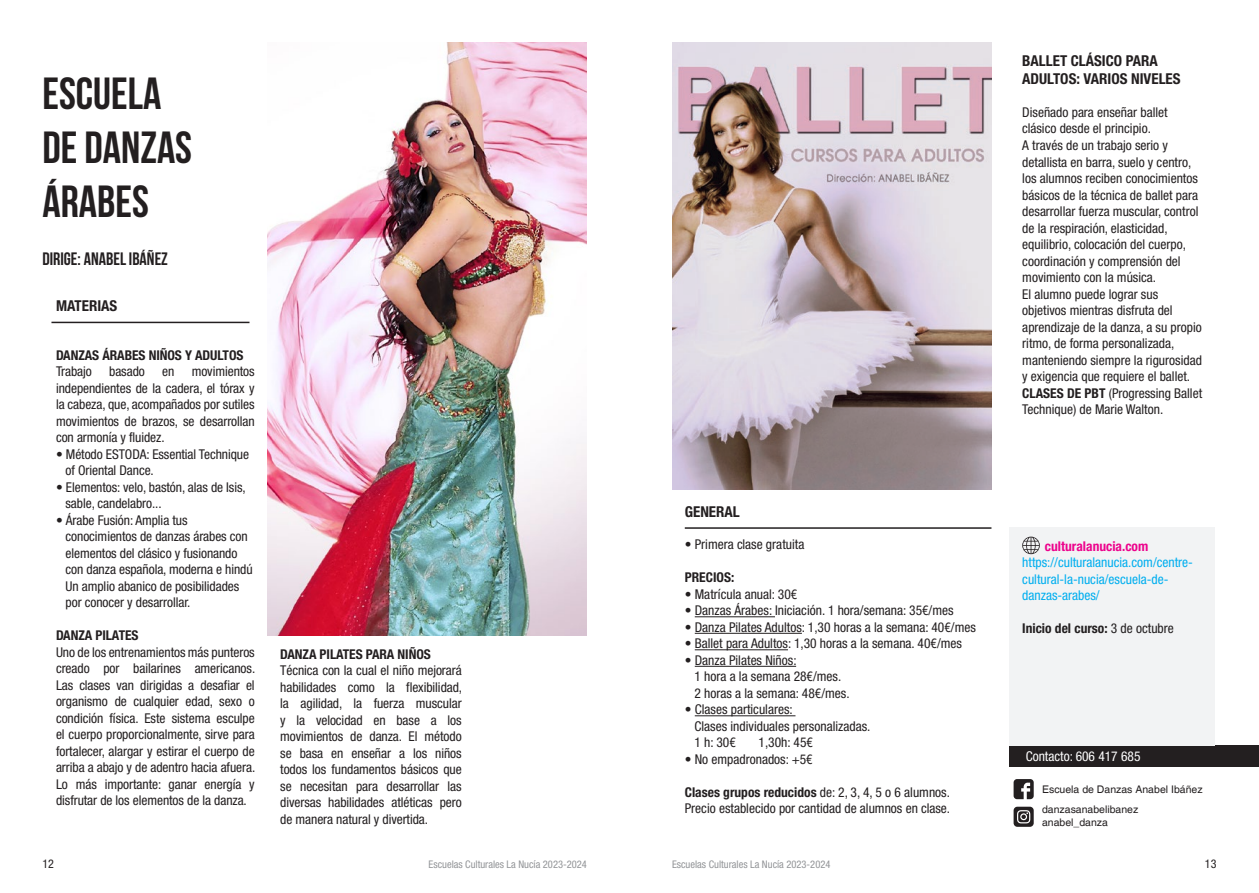
<style>
.page{position:relative;width:1259px;height:893px;background:#fff}
.page>*{position:absolute;margin:0;border:0;box-sizing:border-box;transform-origin:0 0}
.t1{font:700 45px/54px "Bebas Neue";color:#231f20}
.t2{font:700 18px "Bebas Neue";color:#231f20}
.t3{font:700 condensed 15px/18px "Helvetica Neue LT Std";color:#231f20}
.t4{font:condensed 13.5px/16.5px "Helvetica Neue";color:#231f20}
.t5{font:700 condensed 13.5px "Helvetica Neue";letter-spacing:-.005em;color:#231f20}
.t6{font:condensed 13.5px/16.5px "Helvetica Neue";color:#00aeef}
.t7{font:condensed 13.5px "Helvetica Neue";color:#fff}
.t8{font:700 condensed 13.5px "Helvetica Neue";color:#ed028c}
.t9{font:condensed 12px "Helvetica Neue";color:#231f20}
.t10{font:condensed 10.5px "Helvetica Neue";color:#939598}
.t11{font:10.5px "Helvetica";color:#231f20}
.s1{font-weight:400}
.s2{color:#fff}
.s3{font-weight:700}
</style>
<div class="page">
<img style="left:267px;top:43px;width:320px;height:593px">
<hr style="left:51px;top:322px;width:198px;height:1px;background:#231f20">
<img style="left:672px;top:43px;width:319px;height:446px">
<div style="left:1009px;top:745px;width:250px;height:22px;background:#231f20"></div>
<hr style="left:695px;top:616px;width:80px;height:1px;background:#231f20">
<hr style="left:695px;top:633px;width:107px;height:1px;background:#231f20">
<hr style="left:695px;top:649px;width:93px;height:1px;background:#231f20">
<hr style="left:695px;top:666px;width:101px;height:1px;background:#231f20">
<hr style="left:695px;top:715px;width:100px;height:1px;background:#231f20">
<hr style="left:685px;top:527px;width:306px;height:2px;background:#231f20">
<div style="left:1009px;top:527px;width:206px;height:218px;background:#f2f3f4"></div>
<svg style="left:1013px;top:779px;width:20px;height:20px"></svg>
<svg style="left:1013px;top:807px;width:20px;height:20px"></svg>
<svg style="left:1022px;top:537px;width:17px;height:17px"></svg>
<p class="t1" style="left:43px;top:66px;width:151px">ESCUELA<br>DE DANZAS<br>ÁRABES</p>
<p class="t2" style="left:43px;top:249px;width:127px">Dirige: ANABEL IBÁÑEZ</p>
<p class="t3" style="left:56px;top:296px;width:63px">MATERIAS</p>
<p class="t5" style="left:56px;top:347px;width:189px">DANZAS ÁRABES NIÑOS Y ADULTOS</p>
<p class="t4" style="left:56px;top:363px;width:37px">Trabajo</p>
<p class="t4" style="left:109px;top:363px;width:37px">basado</p>
<p class="t4" style="left:162px;top:363px;width:14px">en</p>
<p class="t4" style="left:56px;top:363px;width:200px;text-align:justify;text-indent:136px">movimientos independientes de la cadera, el tórax y la cabeza, que, acompañados por sutiles movimientos de brazos, se desarrollan con armonía y fluidez.</p>
<p class="t4" style="left:56px;top:446px;width:195px">• Método ESTODA: Essential Technique</p>
<p class="t4" style="left:66px;top:462px;width:90px">of Oriental Dance.</p>
<p class="t4" style="left:56px;top:479px;width:191px">• Elementos: velo, bastón, alas de Isis,</p>
<p class="t4" style="left:66px;top:495px;width:98px">sable, candelabro...</p>
<p class="t4" style="left:56px;top:512px;width:133px">• Árabe Fusión: Amplia tus</p>
<p class="t4" style="left:66px;top:528px;width:184px">conocimientos de danzas árabes con</p>
<p class="t4" style="left:66px;top:545px;width:173px">elementos del clásico y fusionando</p>
<p class="t4" style="left:66px;top:561px;width:189px">con danza española, moderna e hindú</p>
<p class="t4" style="left:66px;top:578px;width:175px">Un amplio abanico de posibilidades</p>
<p class="t4" style="left:66px;top:594px;width:126px">por conocer y desarrollar.</p>
<p class="t5" style="left:56px;top:627px;width:84px">DANZA PILATES</p>
<p class="t4" style="left:56px;top:644px;width:201px;text-align:justify">Uno de los entrenamientos más punteros creado por bailarines americanos.<br>Las clases van dirigidas a desafiar el organismo de cualquier edad, sexo o condición física. Este sistema esculpe el cuerpo proporcionalmente, sirve para fortalecer, alargar y estirar el cuerpo de arriba a abajo y de adentro hacia afuera.<br>Lo más importante: ganar energía y disfrutar de los elementos de la danza.</p>
<p class="t5" style="left:280px;top:646px;width:152px">DANZA PILATES PARA NIÑOS</p>
<p class="t4" style="left:280px;top:662px;width:183px;text-align:justify">Técnica con la cual el niño mejorará habilidades como la flexibilidad, la agilidad, la fuerza muscular y la velocidad en base a los movimientos de danza. El método se basa en enseñar a los niños todos los fundamentos básicos que se necesitan para desarrollar las diversas habilidades atléticas pero de manera natural y divertida.</p>
<p class="t3" style="left:685px;top:502px;width:57px">GENERAL</p>
<p class="t4" style="left:685px;top:536px;width:121px">• Primera clase gratuita</p>
<p class="t5" style="left:685px;top:569px;width:51px">PRECIOS:</p>
<p class="t4" style="left:685px;top:586px;width:114px">• Matrícula anual: 30€</p>
<p class="t4" style="left:685px;top:602px;width:270px">• Danzas Árabes: Iniciación. 1 hora/semana: 35€/mes</p>
<p class="t4" style="left:685px;top:619px;width:293px">• Danza Pilates Adultos: 1,30 horas a la semana: 40€/mes</p>
<p class="t4" style="left:685px;top:635px;width:279px">• Ballet para Adultos: 1,30 horas a la semana. 40€/mes</p>
<p class="t4" style="left:685px;top:652px;width:113px">• Danza Pilates Niños:</p>
<p class="t4" style="left:694px;top:668px;width:148px">1 hora a la semana 28€/mes.</p>
<p class="t4" style="left:694px;top:685px;width:157px">2 horas a la semana: 48€/mes.</p>
<p class="t4" style="left:685px;top:701px;width:109px">• Clases particulares:</p>
<p class="t4" style="left:694px;top:718px;width:177px">Clases individuales personalizadas.</p>
<p class="t4" style="left:694px;top:734px;width:43px">1 h: 30€</p>
<p class="t4" style="left:758px;top:734px;width:56px">1,30h: 45€</p>
<p class="t4" style="left:685px;top:751px;width:129px">• No empadronados: +5€</p>
<p class="t5" style="left:685px;top:784px;width:267px">Clases grupos reducidos <span class="s1">de: 2, 3, 4, 5 o 6 alumnos.</span></p>
<p class="t4" style="left:685px;top:800px;width:273px">Precio establecido por cantidad de alumnos en clase.<span class="s2">2</span></p>
<p class="t3" style="left:1022px;top:51px;width:160px">BALLET CLÁSICO PARA<br>ADULTOS: VARIOS NIVELES</p>
<p class="t4" style="left:1022px;top:104px;width:147px">Diseñado para enseñar ballet clásico desde el principio.</p>
<p class="t4" style="left:1022px;top:137px;width:178px">A través de un trabajo serio y detallista en barra, suelo y centro, los alumnos reciben conocimientos básicos de la técnica de ballet para desarrollar fuerza muscular, control de la respiración, elasticidad, equilibrio, colocación del cuerpo, coordinación y comprensión del movimiento con la música.</p>
<p class="t4" style="left:1022px;top:285px;width:181px">El alumno puede lograr sus objetivos mientras disfruta del aprendizaje de la danza, a su propio ritmo, de forma personalizada, manteniendo siempre la rigurosidad y exigencia que requiere el ballet.</p>
<p class="t4" style="left:1022px;top:384px;width:181px"><span class="s3">CLASES DE PBT</span> (Progressing Ballet<br>Technique) de Marie Walton.</p>
<p class="t8" style="left:1045px;top:538px;width:105px">culturalanucia.com</p>
<p class="t6" style="left:1022px;top:554px;width:172px">https://culturalanucia.com/centre&shy;cultural-la-nucia/escuela-de&shy;danzas-arabes/</p>
<p class="t5" style="left:1022px;top:620px;width:153px">Inicio del curso: <span class="s1">3 de octubre</span></p>
<p class="t7" style="left:1025px;top:749px;width:116px">Contacto: 606 417 685</p>
<p class="t11" style="left:1042px;top:783px;width:162px">Escuela de Danzas Anabel Ibáñez</p>
<p class="t11" style="left:1042px;top:803px;width:98px">danzasanabelibanez</p>
<p class="t11" style="left:1042px;top:816px;width:67px">anabel_danza</p>
<p class="t9" style="left:43px;top:857px;width:13px">12</p>
<p class="t10" style="left:428px;top:858px;width:160px">Escuelas Culturales La Nucía 2023-2024</p>
<p class="t10" style="left:672px;top:858px;width:160px">Escuelas Culturales La Nucía 2023-2024</p>
<p class="t9" style="left:1205px;top:857px;width:13px">13</p>
</div>
